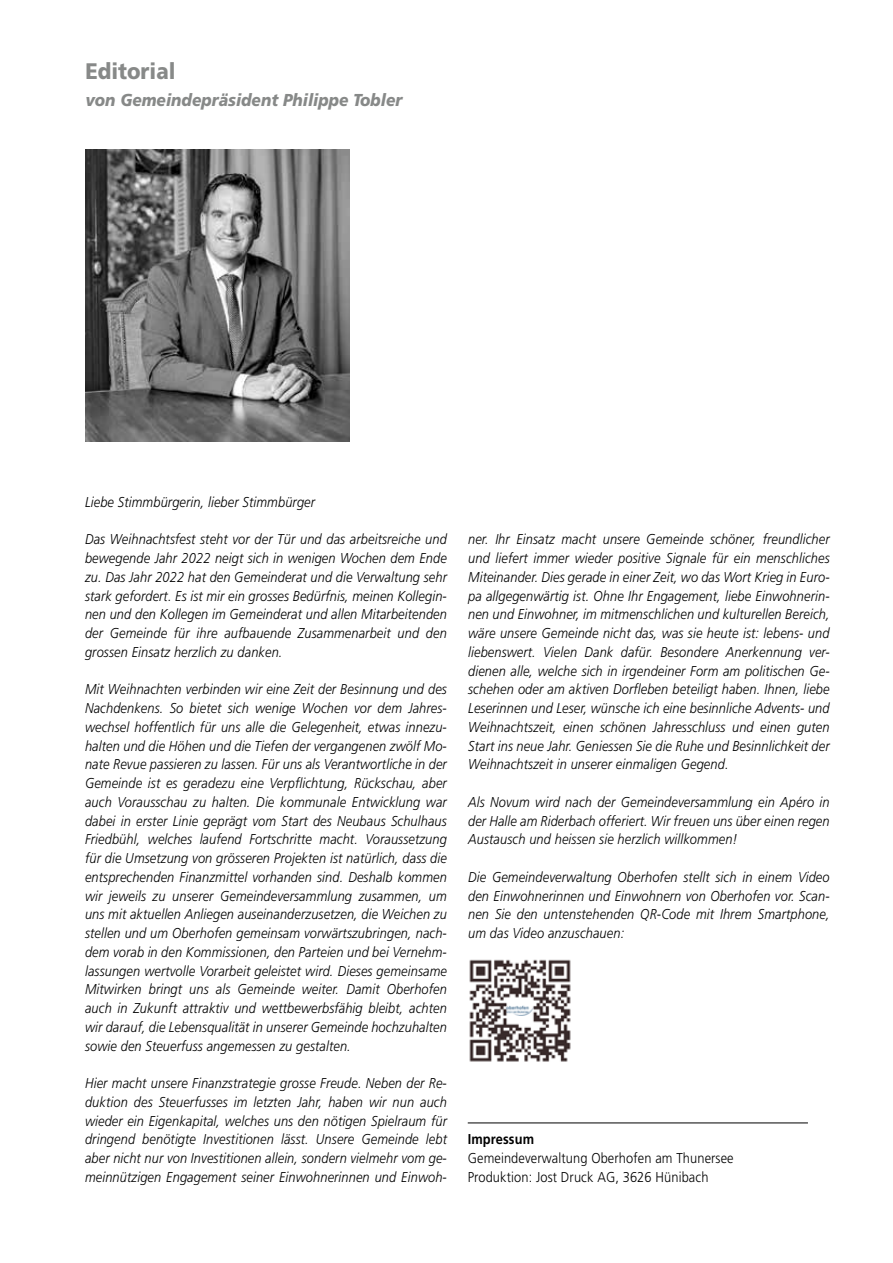
<style>
.page{position:relative;width:893px;height:1263px;background:#fff}
.page>*{position:absolute;margin:0;border:0;box-sizing:border-box;transform-origin:0 0}
.t1{font:900 22.5px "Frutiger";color:#878988;scale:.9 1}
.t2{font:italic 900 17.25px "Frutiger";color:#878988;scale:.9 1}
.t3{font:italic 300 14.25px/18.8px "Frutiger";letter-spacing:.01em;color:#000;text-align:justify;scale:.9 1}
.t4{font:300 14.25px/18.8px "Frutiger";letter-spacing:.01em;color:#000;scale:.9 1}
.t5{font:700 14.25px "Frutiger";letter-spacing:.01em;color:#000;scale:.9 1}
</style>
<div class="page">
<hr style="left:468px;top:1123px;width:340px;height:1px;background:#000">
<img style="left:85px;top:149px;width:264px;height:293px">
<img style="left:469px;top:959px;width:102px;height:103px">
<h1 class="t1" style="left:85px;top:58px;width:102px">Editorial</h1>
<p class="t2" style="left:85px;top:90px;width:354px">von Gemeindepräsident Philippe Tobler</p>
<p class="t3" style="left:85px;top:492px;width:257px">Liebe Stimmbürgerin, lieber Stimmbürger</p>
<p class="t3" style="left:85px;top:530px;width:404px">Das Weihnachtsfest steht vor der Tür und das arbeitsreiche und bewegende Jahr 2022 neigt sich in wenigen Wochen dem Ende zu. Das Jahr 2022 hat den Gemeinderat und die Verwaltung sehr stark gefordert. Es ist mir ein grosses Bedürfnis, meinen Kollegin&shy;nen und den Kollegen im Gemeinderat und allen Mitarbeitenden der Gemeinde für ihre aufbauende Zusammenarbeit und den grossen Einsatz herzlich zu danken.</p>
<p class="t3" style="left:85px;top:680px;width:404px">Mit Weihnachten verbinden wir eine Zeit der Besinnung und des Nachdenkens. So bietet sich wenige Wochen vor dem Jahres&shy;wechsel hoffentlich für uns alle die Gelegenheit, etwas innezu&shy;halten und die Höhen und die Tiefen der vergangenen zwölf Mo&shy;nate Revue passieren zu lassen. Für uns als Verantwortliche in der Gemeinde ist es geradezu eine Verpflichtung, Rückschau, aber auch Vorausschau zu halten. Die kommunale Entwicklung war dabei in erster Linie geprägt vom Start des Neubaus Schulhaus Friedbühl, welches laufend Fortschritte macht. Voraussetzung für die Umsetzung von grösseren Projekten ist natürlich, dass die entsprechenden Finanzmittel vorhanden sind. Deshalb kommen wir jeweils zu unserer Gemeindeversammlung zusammen, um uns mit aktuellen Anliegen auseinanderzusetzen, die Weichen zu stellen und um Oberhofen gemeinsam vorwärtszubringen, nach&shy;dem vorab in den Kommissionen, den Parteien und bei Vernehm&shy;lassungen wertvolle Vorarbeit geleistet wird. Dieses gemeinsame Mitwirken bringt uns als Gemeinde weiter. Damit Oberhofen auch in Zukunft attraktiv und wettbewerbsfähig bleibt, achten wir darauf, die Lebensqualität in unserer Gemeinde hochzuhalten sowie den Steuerfuss angemessen zu gestalten.</p>
<p class="t3" style="left:85px;top:1074px;width:404px">Hier macht unsere Finanzstrategie grosse Freude. Neben der Re&shy;duktion des Steuerfusses im letzten Jahr, haben wir nun auch wieder ein Eigenkapital, welches uns den nötigen Spielraum für dringend benötigte Investitionen lässt. Unsere Gemeinde lebt aber nicht nur von Investitionen allein, sondern vielmehr vom ge&shy;meinnützigen Engagement seiner Einwohnerinnen und Einwoh-</p>
<p class="t3" style="left:468px;top:530px;width:403px">ner. Ihr Einsatz macht unsere Gemeinde schöner, freundlicher und liefert immer wieder positive Signale für ein menschliches Miteinander. Dies gerade in einer Zeit, wo das Wort Krieg in Euro&shy;pa allgegenwärtig ist. Ohne Ihr Engagement, liebe Einwohnerin&shy;nen und Einwohner, im mitmenschlichen und kulturellen Bereich, wäre unsere Gemeinde nicht das, was sie heute ist: lebens- und liebenswert. Vielen Dank dafür. Besondere Anerkennung ver&shy;dienen alle, welche sich in irgendeiner Form am politischen Ge&shy;schehen oder am aktiven Dorfleben beteiligt haben. Ihnen, liebe Leserinnen und Leser, wünsche ich eine besinnliche Advents- und Weihnachtszeit, einen schönen Jahresschluss und einen guten Start ins neue Jahr. Geniessen Sie die Ruhe und Besinnlichkeit der Weihnachtszeit in unserer einmaligen Gegend.</p>
<p class="t3" style="left:468px;top:792px;width:403px">Als Novum wird nach der Gemeindeversammlung ein Apéro in der Halle am Riderbach offeriert. Wir freuen uns über einen regen Austausch und heissen sie herzlich willkommen!</p>
<p class="t3" style="left:468px;top:867px;width:403px">Die Gemeindeverwaltung Oberhofen stellt sich in einem Video den Einwohnerinnen und Einwohnern von Oberhofen vor. Scan&shy;nen Sie den untenstehenden QR-Code mit Ihrem Smartphone, um das Video anzuschauen:</p>
<p class="t5" style="left:468px;top:1131px;width:75px">Impressum</p>
<p class="t4" style="left:468px;top:1149px;width:297px">Gemeindeverwaltung Oberhofen am Thunersee<br>Produktion: Jost Druck AG, 3626 Hünibach</p>
</div>
